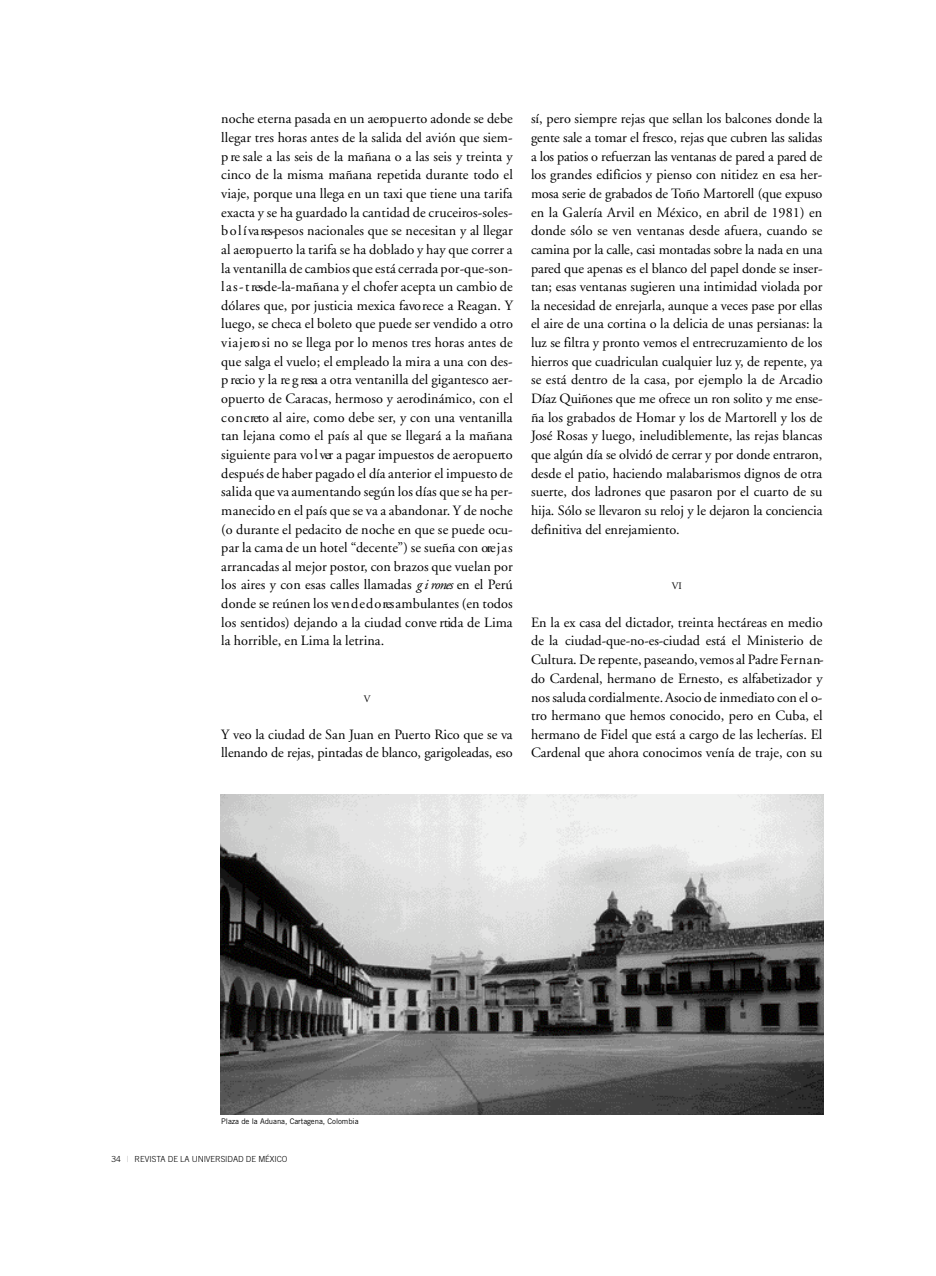
<style>
.page{position:relative;width:936px;height:1276px;background:#fff}
.page>*{position:absolute;margin:0;border:0;box-sizing:border-box;transform-origin:0 0}
.t1{font:14.25px/18.6px "Adobe Garamond";color:#000;text-align:justify}
.t2{font:9.9px "Adobe Garamond";color:#000}
.t3{font:300 8.4px "Trade Gothic";letter-spacing:-.01em;color:#000}
.t4{font:7.8px "Trade Gothic";letter-spacing:-.005em;color:#000}
.s1{font-style:italic}
.s2{font-weight:400;color:#bfbfbf}
</style>
<div class="page">
<img style="left:220px;top:794px;width:603px;height:320px">
<p class="t1" style="left:221px;top:111px;width:293px">noche eterna pasada en un aero p u e rto adonde se debe llegar tres horas antes de la salida del avión que siem&shy;p re sale a las seis de la mañana o a las seis y treinta y cinco de la misma mañana repetida durante todo el viaje, porque una llega en un taxi que tiene una tarifa exacta y se ha guardado la cantidad de cru c e iro s-so le s&shy;b o l í va res-pesos nacionales que se necesitan y al llegar al aero p u e rto la tarifa se ha doblado y hay que correr a la ventanilla de cambios que está cerrada por-que-son&shy;l a s - t res-de-la-mañana y el chofer acepta un cambio de d ó la res que, por justicia mexica favo rece a Reagan. Y luego, se checa el boleto que puede ser vendido a otro v ia je rosi no se llega por lo menos tres horas antes de que salga el vuelo; el empleado la mira a una con des&shy;p recio y la re g resa a otra ventanilla del gigantesco aer&shy;o p u e rto de Caracas, hermoso y aerodinámico, con el c o n c reto al aire, como debe ser, y con una ve n ta n illa tan lejana como el país al que se llegará a la mañana siguiente para vo l ver a pagar impuestos de aero p u e rto después de haber pagado el día anterior el impuesto de salida que va aumentando según los días que se ha per&shy;manecido en el país que se va a abandonar. Y de noche (o durante el pedacito de noche en que se puede ocu&shy;par la cama de un hotel “d e c e n te”) se sueña con ore j a s arrancadas al mejor postor, con brazos que vuelan por los aires y con esas calles llamadas <span class="s1">g i rones</span> en el Pe rú donde se reúnen los ve n d e d o res ambulantes (en todos los sentidos) dejando a la ciudad conve rtida de Lima la horrible, en Lima la letrina.</p>
<p class="t2" style="left:364px;top:694px;width:8px">V</p>
<p class="t1" style="left:221px;top:726px;width:293px">Y veo la ciudad de San Juan en Puerto Rico que se va llenando de rejas, pintadas de blanco, garigoleadas, eso</p>
<p class="t1" style="left:531px;top:111px;width:293px">sí, pero siempre rejas que sellan los balcones donde la gente sale a tomar el fresco, rejas que cubren las salidas a los patios o refuerzan las ventanas de pared a pared de los grandes edificios y pienso con nitidez en esa her&shy;mosa serie de grabados de Toño Martorell (que expuso en la Galería Arvil en México, en abril de 1981) en donde sólo se ven ventanas desde afuera, cuando se camina por la calle, casi montadas sobre la nada en una pared que apenas es el blanco del papel donde se inser&shy;tan; esas ventanas sugieren una intimidad violada por la necesidad de enrejarla, aunque a veces pase por ellas el aire de una cortina o la delicia de unas persianas: la luz se filtra y pronto vemos el entrecruzamiento de los hierros que cuadriculan cualquier luz y, de repente, ya se está dentro de la casa, por ejemplo la de Arcadio Díaz Quiñones que me ofrece un ron solito y me ense&shy;ña los grabados de Homar y los de Martorell y los de José Rosas y luego, ineludiblemente, las rejas blancas que algún día se olvidó de cerrar y por donde entraron, desde el patio, haciendo malabarismos dignos de otra suerte, dos ladrones que pasaron por el cuarto de su hija. Sólo se llevaron su reloj y le dejaron la conciencia definitiva del enrejamiento.</p>
<p class="t2" style="left:671px;top:582px;width:12px">VI</p>
<p class="t1" style="left:531px;top:614px;width:294px">En la ex casa del dictador, treinta hectáreas en medio de la ciudad-que-no-es-ciudad está el Ministerio de Cultura. De repente, paseando, vemos al Pa d re Fe r n a n&shy;do Cardenal, hermano de Ernesto, es alfabetizador y nos saluda cordialmente. Asocio de inmediato con el o&shy;tro hermano que hemos conocido, pero en Cuba, el hermano de Fidel que está a cargo de las lecherías. El Cardenal que ahora conocimos venía de traje, con su</p>
<p class="t4" style="left:221px;top:1118px;width:139px">Plaza de la Aduana, Cartagena, Colombia</p>
<p class="t3" style="left:112px;top:1155px;width:177px">34 <span class="s2">|</span> REVISTA DE LA UNIVERSIDAD DE MÉXICO</p>
</div>
